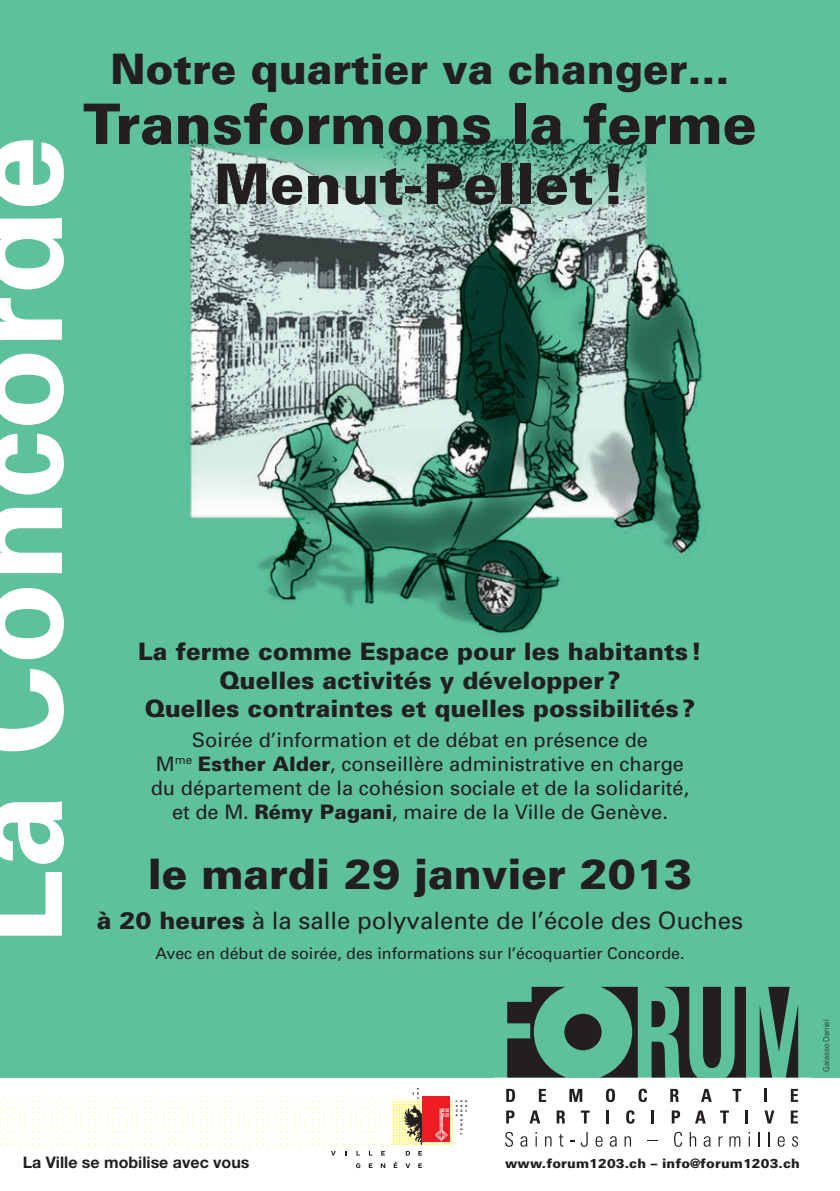
<style>
.page{position:relative;width:840px;height:1191px;background:#fff}
.page>*{position:absolute;margin:0;border:0;box-sizing:border-box;transform-origin:0 0}
.t1{font:700 136px "Univers";color:#fff}
.t2{font:900 56px/60px "Univers";color:#231f20;text-align:center}
.t3{font:900 42px "Univers";color:#231f20}
.t4{font:900 24px/28.8px "Univers";color:#231f20;text-align:center}
.t5{font:24px "Univers";color:#231f20}
.t6{font:20px/24px "Univers";color:#231f20;text-align:center}
.t7{font:16px "Univers";color:#231f20}
.t8{font:700 16px "Helvetica Neue LT Std";color:#231f20}
.t9{font:900 13px "Univers";letter-spacing:.015em;color:#231f20}
.t10{font:300 8px "Univers";color:#231f20}
.s1{font-weight:900}
</style>
<div class="page">
<img style="left:0;top:0;width:839px;height:1077px">
<svg style="left:493px;top:986px;width:318px;height:161px"></svg>
<svg style="left:405px;top:1151px;width:5px;height:4px"></svg>
<svg style="left:418px;top:1151px;width:3px;height:4px"></svg>
<svg style="left:381px;top:1151px;width:3px;height:4px"></svg>
<svg style="left:405px;top:1163px;width:5px;height:5px"></svg>
<svg style="left:356px;top:1163px;width:4px;height:5px"></svg>
<svg style="left:368px;top:1163px;width:4px;height:5px"></svg>
<svg style="left:418px;top:1163px;width:3px;height:5px"></svg>
<svg style="left:380px;top:1163px;width:5px;height:5px"></svg>
<svg style="left:393px;top:1161px;width:4px;height:7px"></svg>
<svg style="left:331px;top:1151px;width:4px;height:4px"></svg>
<svg style="left:1px;top:1088px;width:466px;height:57px"></svg>
<h1 class="t1" style="left:-74px;top:945px;width:810px;rotate:-90deg">La Concorde</h1>
<h3 class="t3" style="left:110px;top:43px;width:620px">Notre quartier va changer…</h3>
<h2 class="t2" style="left:83px;top:93px;width:675px">Transformons la ferme<br>Menut-Pellet !</h2>
<p class="t4" style="left:138px;top:636px;width:564px">La ferme comme Espace pour les habitants!<br>Quelles activités y développer?<br>Quelles contraintes et quelles possibilités?</p>
<p class="t6" style="left:151px;top:727px;width:539px">Soirée d’information et de débat en présence de<br>M<sup>me</sup> <span class="s1">Esther Alder</span>, conseillère administrative en charge du département de la cohésion sociale et de la solidarité, et de M. <span class="s1">Rémy Pagani</span>, maire de la Ville de Genève.</p>
<h3 class="t3" style="left:148px;top:847px;width:545px">le mardi 29 janvier 2013</h3>
<p class="t5" style="left:97px;top:905px;width:647px"><span class="s1">à 20 heures</span> à la salle polyvalente de l’école des Ouches</p>
<p class="t7" style="left:155px;top:943px;width:530px">Avec en début de soirée, des informations sur l’écoquartier Concorde.</p>
<p class="t10" style="left:821px;top:1071px;width:54px;rotate:-90deg">Galasso Daniel</p>
<p class="t8" style="left:23px;top:1152px;width:228px">La Ville se mobilise avec vous</p>
<p class="t9" style="left:505px;top:1155px;width:296px">www.forum1203.ch – info@forum1203.ch</p>
</div>
